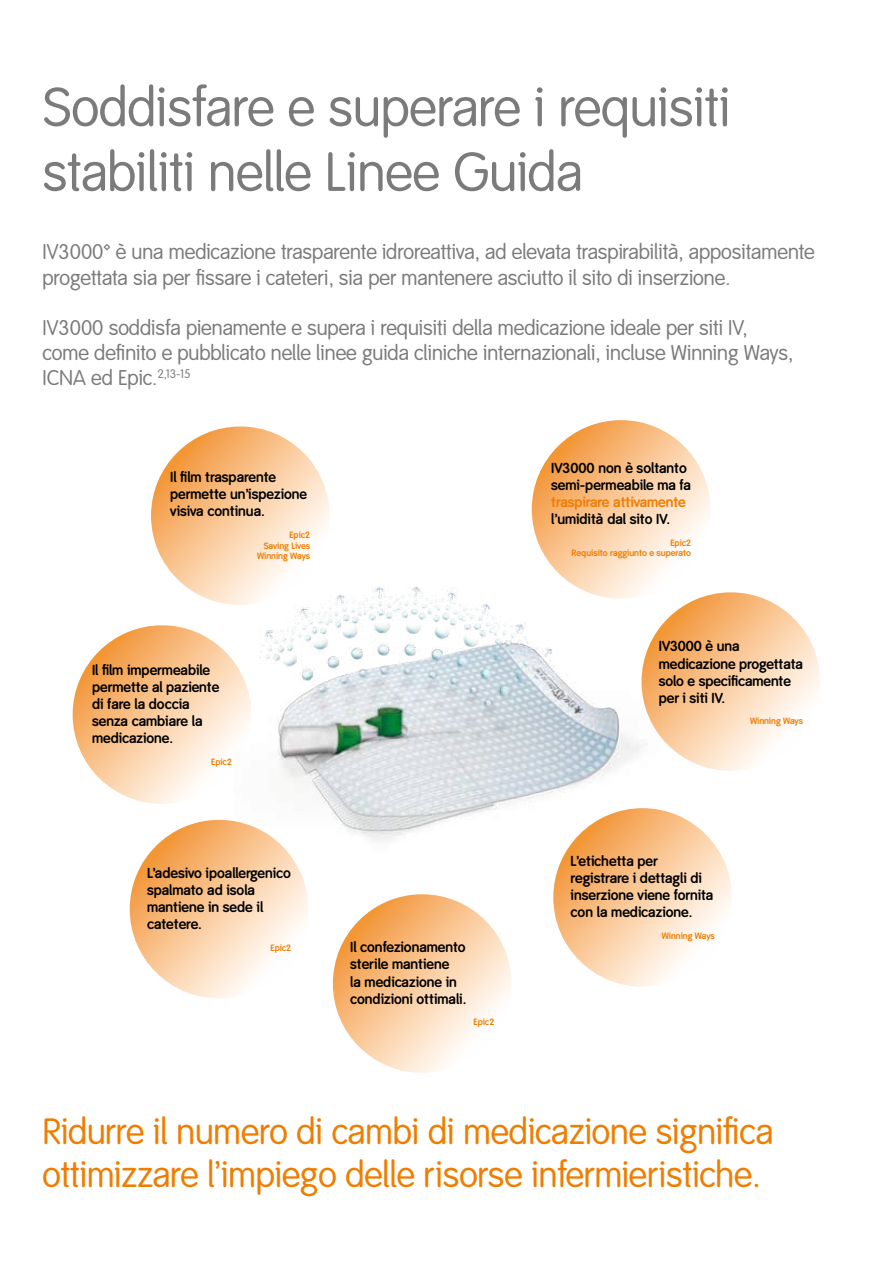
<style>
.page{position:relative;width:893px;height:1263px;background:#fff}
.page>*{position:absolute;margin:0;border:0;box-sizing:border-box;transform-origin:0 0}
.t1{font:54px/64.8px "Smith&Nephew";color:#7c7b7b}
.t2{font:36px/43.2px "Smith&Nephew";color:#ef7d00}
.t3{font:21px/25.2px "Smith&Nephew";color:#7c7b7b}
.t4{font:700 14.25px/17.1px "Smith&Nephew";color:#000}
.t5{font:700 14.25px "Smith&Nephew";letter-spacing:-.01em;color:#ef7d00}
.t6{font:700 9px/10.8px "Smith&Nephew";color:#ef7d00;text-align:right}
.s1{font-family:"Smith&Nephew Product"}
</style>
<div class="page">
<svg style="left:151px;top:426px;width:179px;height:179px;background:#f9cb9c"></svg>
<svg style="left:532px;top:420px;width:178px;height:179px;background:#f9cb9d"></svg>
<svg style="left:73px;top:625px;width:178px;height:179px;background:#f9cc9f"></svg>
<svg style="left:641px;top:592px;width:179px;height:179px;background:#fad0a6"></svg>
<svg style="left:130px;top:820px;width:178px;height:178px;background:#facea2"></svg>
<svg style="left:333px;top:894px;width:178px;height:179px;background:#facda2"></svg>
<svg style="left:553px;top:808px;width:179px;height:179px;background:#fbd4ae"></svg>
<img style="left:235px;top:571px;width:425px;height:287px">
<h1 class="t1" style="left:43px;top:77px;width:689px">Soddisfare e superare i requisiti stabiliti nelle Linee Guida</h1>
<h3 class="t3" style="left:43px;top:240px;width:774px">IV3000<span class="s1">™</span> è una medicazione trasparente idroreattiva, ad elevata traspirabilità, appositamente progettata sia per fissare i cateteri, sia per mantenere asciutto il sito di inserzione.</h3>
<h3 class="t3" style="left:43px;top:316px;width:752px">IV3000 soddisfa pienamente e supera i requisiti della medicazione ideale per siti IV, come definito e pubblicato nelle linee guida cliniche internazionali, incluse Winning Ways,<br>ICNA ed Epic.<sup>2,13-15</sup></h3>
<p class="t4" style="left:170px;top:469px;width:138px">Il film trasparente permette un’ispezione visiva continua.</p>
<p class="t6" style="left:257px;top:530px;width:54px">Epic2<br>Saving Lives<br>Winning Ways</p>
<p class="t4" style="left:92px;top:662px;width:129px">Il film impermeabile permette al paziente di fare la doccia senza cambiare la medicazione.</p>
<p class="t6" style="left:211px;top:756px;width:22px">Epic2</p>
<p class="t4" style="left:147px;top:865px;width:145px">L’adesivo ipoallergenico spalmato ad isola mantiene in sede il catetere.</p>
<p class="t6" style="left:270px;top:942px;width:22px">Epic2</p>
<p class="t4" style="left:350px;top:939px;width:118px">Il confezionamento sterile mantiene<br>la medicazione in condizioni ottimali.</p>
<p class="t6" style="left:474px;top:1017px;width:22px">Epic2</p>
<p class="t4" style="left:551px;top:460px;width:141px">IV3000 non è soltanto semi-permeabile ma fa</p>
<p class="t5" style="left:551px;top:494px;width:136px">traspirare attivamente</p>
<p class="t4" style="left:551px;top:511px;width:120px">l’umidità dal sito IV.</p>
<p class="t6" style="left:572px;top:537px;width:121px">Epic2<br>Requisito raggiunto e superato</p>
<p class="t4" style="left:659px;top:638px;width:146px">IV3000 è una medicazione progettata solo e specificamente per i siti IV.</p>
<p class="t6" style="left:750px;top:716px;width:54px">Winning Ways</p>
<p class="t4" style="left:571px;top:853px;width:144px">L’etichetta per registrare i dettagli di inserzione viene fornita con la medicazione.</p>
<p class="t6" style="left:662px;top:931px;width:54px">Winning Ways</p>
<h2 class="t2" style="left:43px;top:1111px;width:732px">Ridurre il numero di cambi di medicazione significa ottimizzare l’impiego delle risorse infermieristiche.</h2>
</div>
